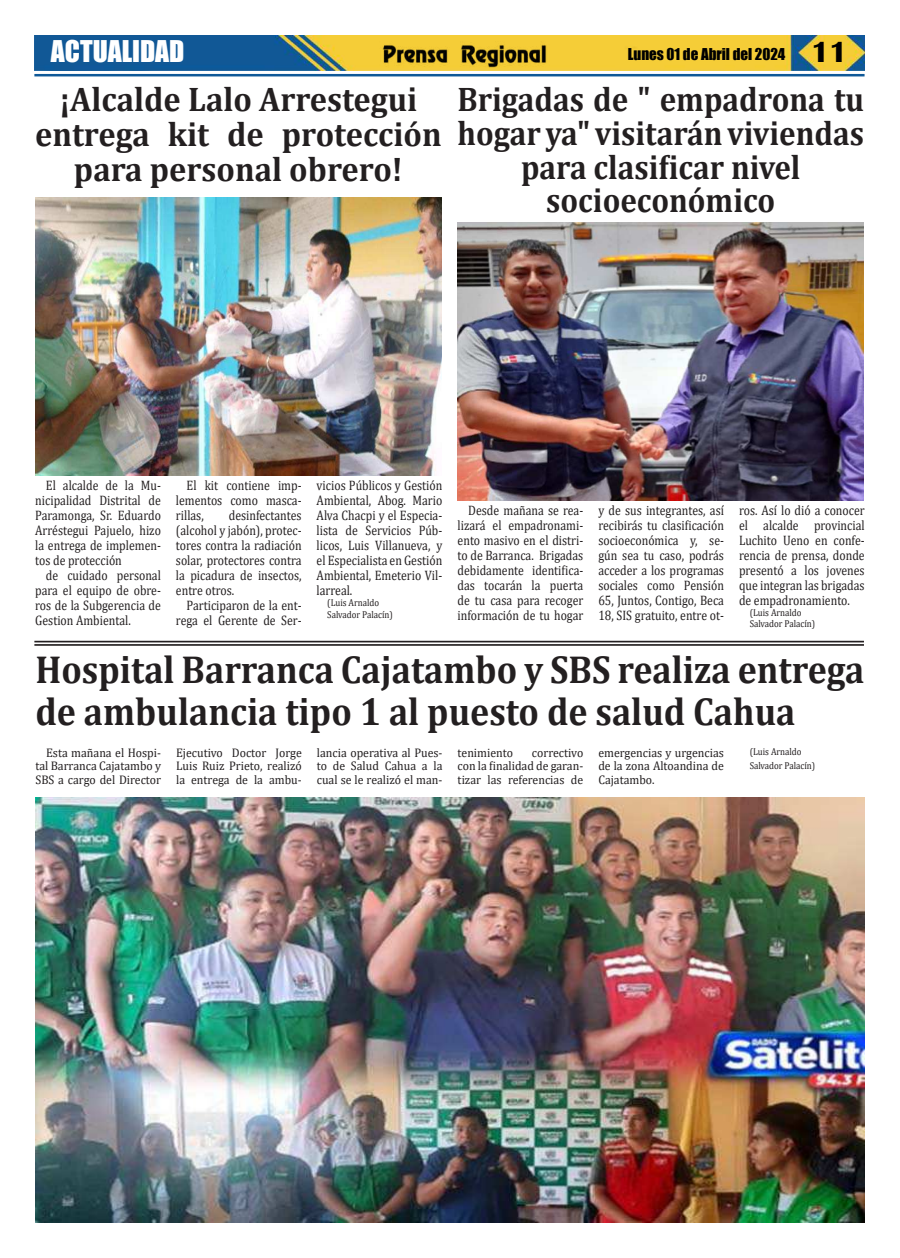
<style>
.page{position:relative;width:900px;height:1258px;background:#fff}
.page>*{position:absolute;margin:0;border:0;box-sizing:border-box;transform-origin:0 0}
.t1{font:700 39.25px/41.2px "Cambria";color:#231f20;scale:.92 1}
.t2{font:700 34.25px/33.8px "Cambria";color:#231f20;text-align:center;scale:.91 1}
.t3{font:700 34.25px/35px "Cambria";color:#231f20;text-align:center;scale:.95 1}
.t4{font:27.5px "Impact";color:#fff}
.t5{font:15px "Impact";color:#000}
.t6{font:13.75px/15px "Cambria";color:#231f20;text-align:justify;scale:.86 1}
.t7{font:12.5px/13.8px "Cambria";color:#231f20;text-align:justify;scale:.95 1}
.t8{font:10px/11.2px "Cambria";color:#231f20;scale:.89 1}
.s1{font-family:"Britannic";font-weight:700;font-size:30px}
</style>
<div class="page">
<img style="left:34px;top:35px;width:831px;height:35px">
<hr style="left:34px;top:74px;width:831px;height:2px;background:#0f5998">
<img style="left:380px;top:41px;width:169px;height:27px">
<hr style="left:34px;top:641px;width:830px;height:1px;background:#231f20">
<hr style="left:34px;top:644px;width:830px;height:2px;background:#231f20">
<img style="left:35px;top:198px;width:407px;height:278px">
<img style="left:458px;top:223px;width:406px;height:278px">
<img style="left:35px;top:797px;width:830px;height:425px">
<h3 class="t4" style="left:51px;top:36px;width:135px">ACTUALIDAD</h3>
<p class="t5" style="left:628px;top:46px;width:221px">Lunes 01 de Abril del 2024 <span class="s1">11</span></p>
<h2 class="t3" style="left:35px;top:85px;width:430px">¡Alcalde Lalo Arrestegui entrega kit de protección para personal obrero!</h2>
<h2 class="t2" style="left:458px;top:86px;width:448px">Brigadas de " empadrona tu hogar ya" visitarán viviendas para clasificar nivel socioeconómico</h2>
<p class="t6" style="left:317px;top:478px;width:148px">vicios Públicos y Gestión Ambiental, Abog. Mario Alva Chacpi y el Especia&shy;lista de Servicios Púb&shy;licos, Luis Villanueva, y el Especialista en Gestión Ambiental, Emeterio Vil&shy;larreal.</p>
<p class="t8" style="left:327px;top:597px;width:75px">(Luis Arnaldo<br>Salvador Palacín)</p>
<p class="t6" style="left:35px;top:478px;width:148px;text-indent:11px">El alcalde de la Mu&shy;nicipalidad Distrital de Paramonga, Sr. Eduardo Arréstegui Pajuelo, hizo la entrega de implemen&shy;tos de protección</p>
<p class="t6" style="left:35px;top:568px;width:148px;text-indent:11px">de cuidado personal para el equipo de obre&shy;ros de la Subgerencia de Gestion Ambiental.</p>
<p class="t6" style="left:176px;top:478px;width:148px;text-indent:11px">El kit contiene imp&shy;lementos como masca&shy;rillas,</p>
<p class="t6" style="left:458px;top:503px;width:148px;text-indent:11px">Desde mañana se rea&shy;lizará el empadronami&shy;ento masivo en el distri&shy;to de Barranca. Brigadas debidamente identifica&shy;das tocarán la puerta de tu casa para recoger información de tu hogar</p>
<p class="t6" style="left:598px;top:503px;width:148px">y de sus integrantes, así recibirás tu clasificación socioeconómica y, se&shy;gún sea tu caso, podrás acceder a los programas sociales como Pensión 65, Juntos, Contigo, Beca 18, SIS gratuito, entre ot-</p>
<p class="t6" style="left:739px;top:503px;width:148px">ros. Así lo dió a conocer el alcalde provincial Luchito Ueno en confe&shy;rencia de prensa, donde presentó a los jovenes que integran las brigadas de empadronamiento.</p>
<p class="t6" style="left:176px;top:508px;width:148px;text-indent:53px">desinfectantes (alcohol y jabón), protec&shy;tores contra la radiación solar, protectores contra la picadura de insectos, entre otros.</p>
<p class="t6" style="left:176px;top:598px;width:148px;text-align:right">Participaron de la ent&shy;rega el Gerente de Ser-</p>
<p class="t8" style="left:750px;top:607px;width:75px">(Luis Arnaldo<br>Salvador Palacín)</p>
<h1 class="t1" style="left:35px;top:653px;width:903px">Hospital Barranca Cajatambo y SBS realiza entrega de ambulancia tipo 1 al puesto de salud Cahua</h1>
<p class="t7" style="left:35px;top:746px;width:134px;text-indent:11px">Esta mañana el Hospi&shy;tal Barranca Cajatambo y SBS a cargo del Director</p>
<p class="t7" style="left:176px;top:746px;width:134px">Ejecutivo Doctor Jorge Luis Ruiz Prieto, realizó la entrega de la ambu-</p>
<p class="t7" style="left:317px;top:746px;width:134px">lancia operativa al Pues&shy;to de Salud Cahua a la cual se le realizó el man-</p>
<p class="t7" style="left:458px;top:746px;width:60px">tenimiento</p>
<p class="t7" style="left:458px;top:746px;width:134px;text-indent:74px">correctivo con la finalidad de garan&shy;tizar las referencias de</p>
<p class="t7" style="left:598px;top:746px;width:134px">emergencias y urgencias de la zona Altoandina de Cajatambo.</p>
<p class="t8" style="left:750px;top:745px;width:75px;line-height:13.8px">(Luis Arnaldo<br>Salvador Palacín)</p>
</div>
